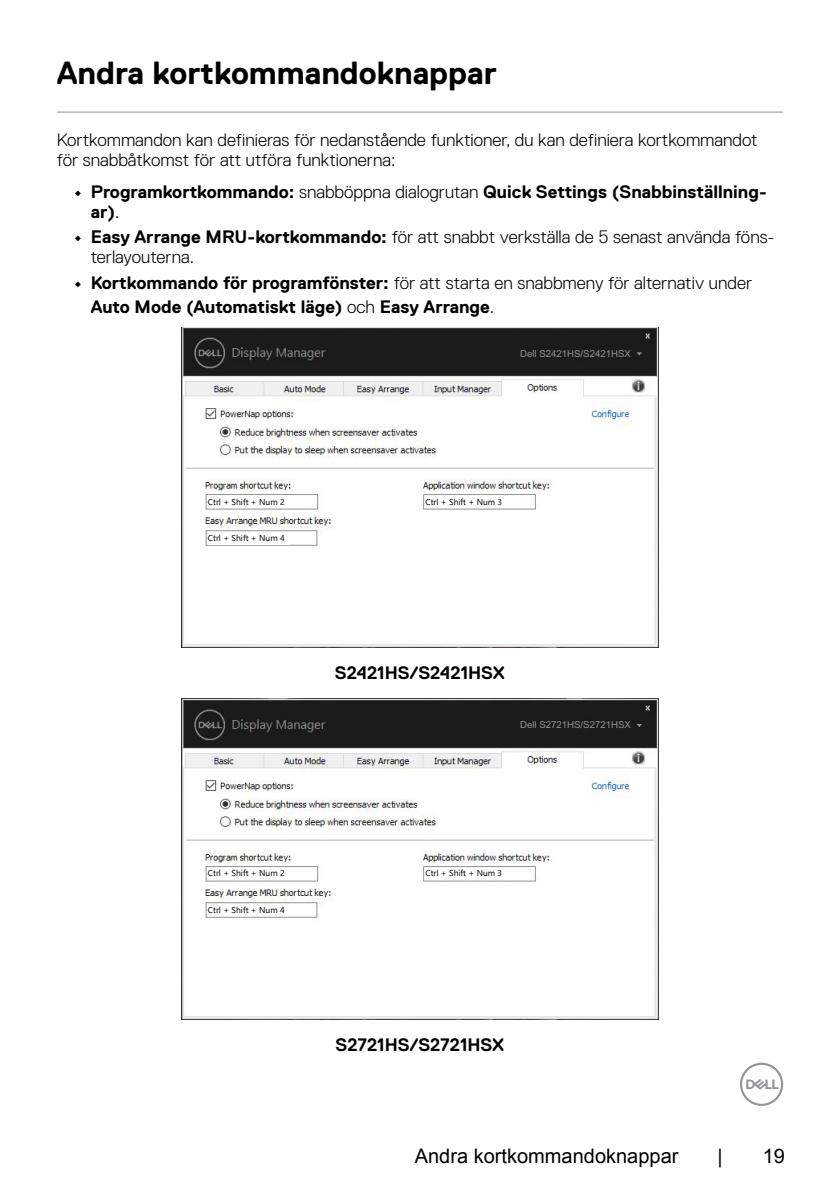
<style>
.page{position:relative;width:840px;height:1191px;background:#fff}
.page>*{position:absolute;margin:0;border:0;box-sizing:border-box;transform-origin:0 0}
.t1{font:700 32px "Dell Replica";color:#000}
.t2{font:20px "Arial";color:#000}
.t3{font:700 18px/20px "Dell Replica";color:#000}
.t4{font:300 18px/20px "Dell Replica";color:#000}
.t5{font:9.6px "Arial";color:#939393}
.t6{font:8.6px "Ebrima";color:#000}
.s1{font-weight:300}
.s2{font-weight:700}
</style>
<div class="page">
<svg style="left:740px;top:1062px;width:42px;height:44px"></svg>
<hr style="left:57px;top:112px;width:725px;height:1px;background:#939598">
<img style="left:182px;top:327px;width:475px;height:320px">
<div style="left:540px;top:349px;width:103px;height:11px;background:#1b1b1b"></div>
<svg style="left:636px;top:352px;width:5px;height:3px"></svg>
<div style="left:208px;top:496px;width:65px;height:12px;background:#fff"></div>
<div style="left:425px;top:496px;width:82px;height:12px;background:#fff"></div>
<div style="left:208px;top:533px;width:81px;height:11px;background:#fff"></div>
<img style="left:182px;top:698px;width:475px;height:321px">
<div style="left:540px;top:720px;width:103px;height:12px;background:#1b1b1b"></div>
<div style="left:208px;top:867px;width:65px;height:12px;background:#fff"></div>
<div style="left:425px;top:867px;width:82px;height:12px;background:#fff"></div>
<div style="left:208px;top:904px;width:81px;height:12px;background:#fff"></div>
<h1 class="t1" style="left:57px;top:55px;width:441px">Andra kortkommandoknappar</h1>
<p class="t4" style="left:57px;top:130px;width:702px">Kortkommandon kan definieras för nedanstående funktioner, du kan definiera kortkommandot för snabbåtkomst för att utföra funktionerna:</p>
<p class="t3" style="left:91px;top:182px;width:677px;text-indent:-17px">• Programkortkommando: <span class="s1">snabböppna dialogrutan</span> Quick Settings (Snabbinställning&shy;ar)<span class="s1">.</span></p>
<p class="t4" style="left:91px;top:227px;width:685px;text-indent:-17px"><span class="s2">• Easy Arrange MRU-kortkommando:</span> för att snabbt verkställa de 5 senast använda föns&shy;terlayouterna.</p>
<p class="t3" style="left:91px;top:271px;width:662px;line-height:24px;text-indent:-17px">• Kortkommando för programfönster: <span class="s1">för att starta en snabbmeny för alternativ under<br></span>Auto Mode (Automatiskt läge) <span class="s1">och</span> Easy Arrange<span class="s1">.</span></p>
<p class="t5" style="left:520px;top:348px;width:112px">Dell S2421HS/S2421HSX</p>
<p class="t6" style="left:208px;top:495px;width:78px">Ctrl + Shift + Num 2</p>
<p class="t6" style="left:425px;top:495px;width:78px">Ctrl + Shift + Num 3</p>
<p class="t6" style="left:208px;top:532px;width:78px">Ctrl + Shift + Num 4</p>
<p class="t3" style="left:335px;top:663px;width:171px">S2421HS/S2421HSX</p>
<p class="t5" style="left:520px;top:719px;width:112px">Dell S2721HS/S2721HSX</p>
<p class="t6" style="left:208px;top:867px;width:78px">Ctrl + Shift + Num 2</p>
<p class="t6" style="left:425px;top:867px;width:78px">Ctrl + Shift + Num 3</p>
<p class="t6" style="left:208px;top:904px;width:78px">Ctrl + Shift + Num 4</p>
<p class="t3" style="left:335px;top:1034px;width:170px">S2721HS/S2721HSX</p>
<p class="t2" style="left:414px;top:1142px;width:265px">Andra kortkommandoknappar</p>
<p class="t2" style="left:717px;top:1142px;width:7px">|</p>
<p class="t2" style="left:762px;top:1142px;width:24px">19</p>
</div>
